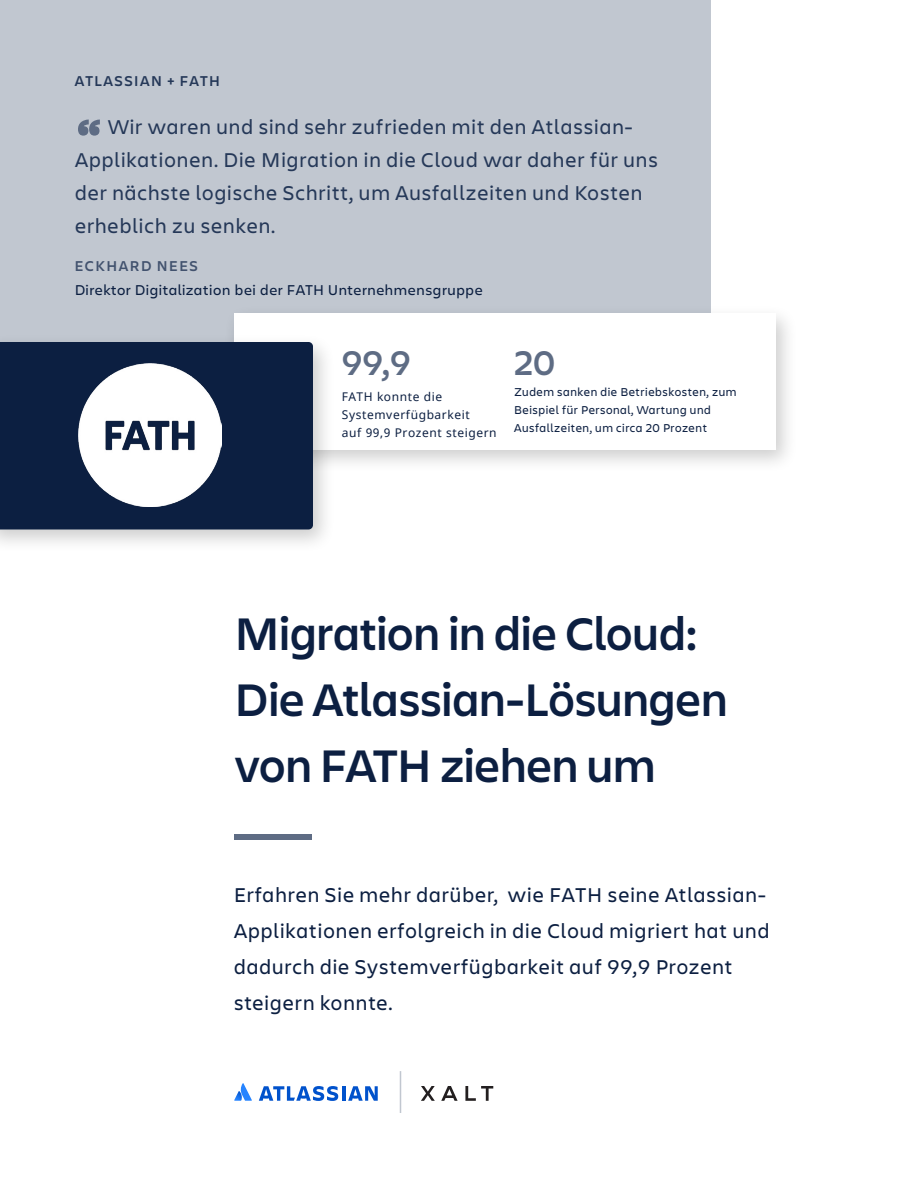
<style>
.page{position:relative;width:918px;height:1188px;background:#fff}
.page>*{position:absolute;margin:0;border:0;box-sizing:border-box;transform-origin:0 0}
.t1{font:600 48px/66px "Charlie Display";letter-spacing:-.005em;color:#0c1f41}
.t2{font:600 36px "Charlie Display";color:#5e6c84}
.t3{font:21px/33px "Charlie Display";letter-spacing:.05em;color:#253858}
.t4{font:21px/36px "Charlie Display";letter-spacing:.05em;color:#0c1f41}
.t5{font:15px "Charlie Text";color:#0c1f41}
.t6{font:600 15px "Charlie Display";letter-spacing:.1em;color:#253858}
.t7{font:600 15px "Charlie Display";letter-spacing:.1em;color:#42526e}
.t8{font:12px/18px "Charlie Display";letter-spacing:.05em;color:#0c1f41}
.t9{font:12px/18px "Noto Sans";letter-spacing:.05em;color:#0c1f41}
</style>
<div class="page">
<div style="left:0;top:0;width:711px;height:402px;background:#c1c7d0"></div>
<svg style="left:78px;top:120px;width:22px;height:16px"></svg>
<div style="left:234px;top:834px;width:78px;height:6px;background:#5e6c84"></div>
<div style="left:223px;top:304px;width:575px;height:170px;background:#000;opacity:.2"></div>
<div style="left:234px;top:314px;width:542px;height:136px;background:#fff"></div>
<div style="left:0;top:333px;width:336px;height:221px;background:#000;opacity:.2"></div>
<div style="left:0;top:342px;width:313px;height:188px;background:#0c1f41"></div>
<svg style="left:234px;top:1083px;width:18px;height:18px"></svg>
<hr style="left:342px;top:1086px;width:4px;height:15px;background:#0052cc">
<svg style="left:259px;top:1086px;width:79px;height:15px"></svg>
<svg style="left:348px;top:1086px;width:30px;height:15px"></svg>
<hr style="left:400px;top:1071px;width:1px;height:42px;background:#c1c7d0">
<img style="left:79px;top:364px;width:143px;height:143px">
<svg style="left:421px;top:1086px;width:14px;height:15px"></svg>
<svg style="left:441px;top:1086px;width:17px;height:15px"></svg>
<svg style="left:465px;top:1086px;width:28px;height:15px"></svg>
<p class="t6" style="left:75px;top:70px;width:147px">ATLASSIAN + FATH</p>
<p class="t3" style="left:75px;top:110px;width:584px;text-indent:33px">Wir waren und sind sehr zufrieden mit den Atlassian-Applikationen. Die Migration in die Cloud war daher für uns der nächste logische Schritt, um Ausfallzeiten und Kosten erheblich zu senken.</p>
<p class="t7" style="left:75px;top:255px;width:125px">ECKHARD NEES</p>
<p class="t5" style="left:75px;top:279px;width:410px">Direktor Digitalization bei der FATH Unternehmensgruppe</p>
<h2 class="t2" style="left:342px;top:337px;width:70px">99,9</h2>
<h2 class="t2" style="left:514px;top:337px;width:43px">20</h2>
<p class="t9" style="left:342px;top:388px;width:156px">FATH konnte die<br>Systemverfügbarkeit<br>auf 99,9 Prozent steigern</p>
<p class="t8" style="left:514px;top:383px;width:224px">Zudem sanken die Betriebskosten, zum<br>Beispiel für Personal, Wartung und<br>Ausfallzeiten, um circa 20 Prozent</p>
<h1 class="t1" style="left:235px;top:598px;width:494px">Migration in die Cloud:<br>Die Atlassian-Lösungen von FATH ziehen um</h1>
<p class="t4" style="left:234px;top:876px;width:537px">Erfahren Sie mehr darüber, wie FATH seine Atlassian-Applikationen erfolgreich in die Cloud migriert hat und dadurch die Systemverfügbarkeit auf 99,9 Prozent steigern konnte.</p>
</div>
